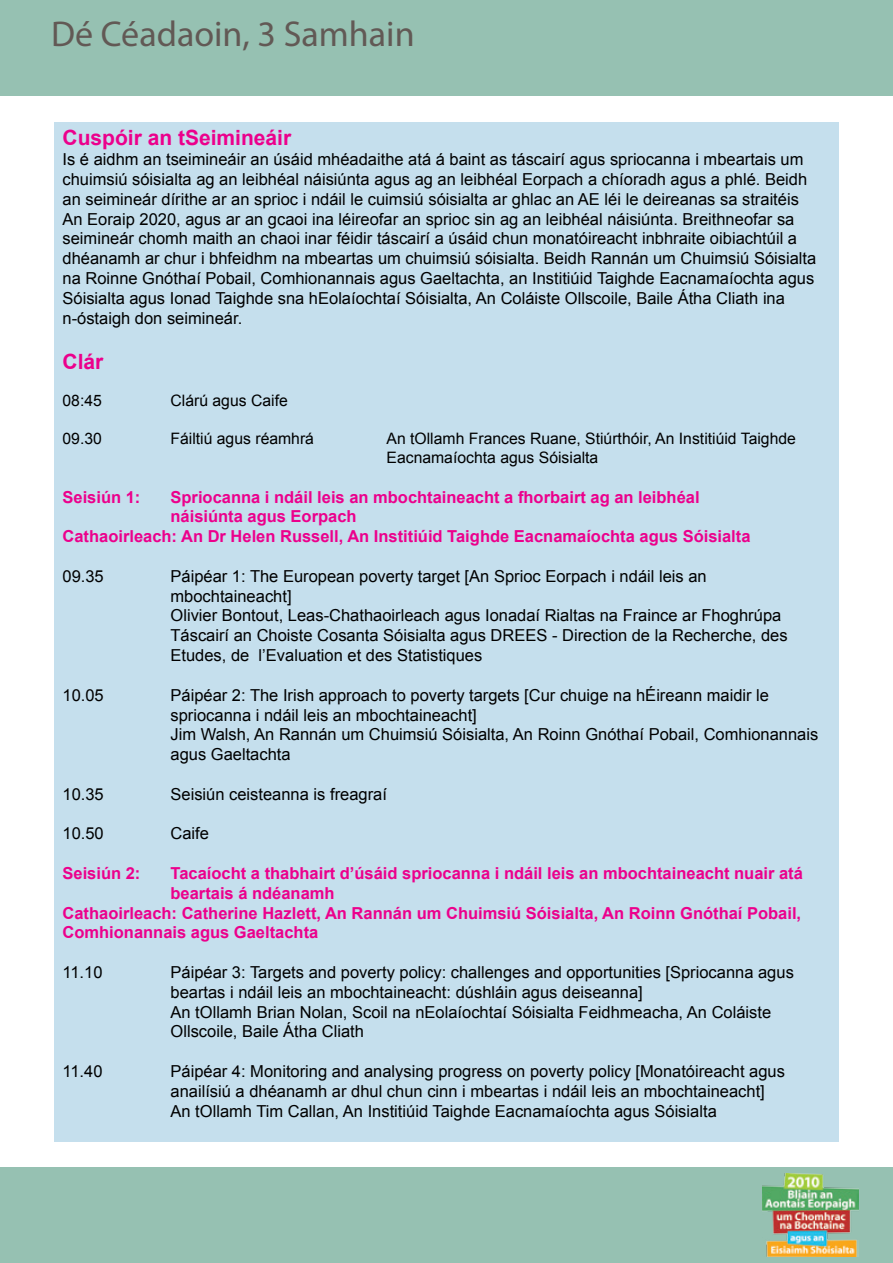
<style>
.page{position:relative;width:893px;height:1263px;background:#fff}
.page>*{position:absolute;margin:0;border:0;box-sizing:border-box;transform-origin:0 0}
.t1{font:36px "Myriad Pro";color:#625955}
.t2{font:700 21px "Arial";color:#ec008c}
.t3{font:16.5px/19.8px "Arial";color:#000}
.t4{font:700 16.5px "Arial";color:#ec008c}
.t5{font:15.75px/18.9px "Arial";color:#000}
</style>
<div class="page">
<div style="left:0;top:0;width:893px;height:96px;background:#96c1b2"></div>
<div style="left:0;top:1167px;width:893px;height:96px;background:#96c1b2"></div>
<img style="left:763px;top:1173px;width:96px;height:84px">
<div style="left:54px;top:122px;width:785px;height:1019px;background:#c5dfed"></div>
<h1 class="t1" style="left:51px;top:12px;width:365px">Dé Céadaoin, 3 Samhain</h1>
<p class="t2" style="left:63px;top:124px;width:230px">Cuspóir an tSeimineáir</p>
<p class="t3" style="left:63px;top:150px;width:755px">Is é aidhm an tseimineáir an úsáid mhéadaithe atá á baint as táscairí agus spriocanna i mbeartais um chuimsiú sóisialta ag an leibhéal náisiúnta agus ag an leibhéal Eorpach a chíoradh agus a phlé. Beidh an seimineár dírithe ar an sprioc i ndáil le cuimsiú sóisialta ar ghlac an AE léi le deireanas sa straitéis An Eoraip 2020, agus ar an gcaoi ina léireofar an sprioc sin ag an leibhéal náisiúnta. Breithneofar sa seimineár chomh maith an chaoi inar féidir táscairí a úsáid chun monatóireacht inbhraite oibiachtúil a dhéanamh ar chur i bhfeidhm na mbeartas um chuimsiú sóisialta. Beidh Rannán um Chuimsiú Sóisialta na Roinne Gnóthaí Pobail, Comhionannais agus Gaeltachta, an Institiúid Taighde Eacnamaíochta agus Sóisialta agus Ionad Taighde sna hEolaíochtaí Sóisialta, An Coláiste Ollscoile, Baile Átha Cliath ina n-óstaigh don seimineár.</p>
<p class="t2" style="left:63px;top:347px;width:42px">Clár</p>
<p class="t5" style="left:63px;top:391px;width:41px">08:45</p>
<p class="t5" style="left:171px;top:391px;width:119px">Clárú agus Caife</p>
<p class="t5" style="left:63px;top:429px;width:41px">09.30</p>
<p class="t5" style="left:171px;top:429px;width:145px">Fáiltiú agus réamhrá</p>
<p class="t5" style="left:386px;top:429px;width:411px">An tOllamh Frances Ruane, Stiúrthóir, An Institiúid Taighde<br>Eacnamaíochta agus Sóisialta</p>
<p class="t4" style="left:63px;top:486px;width:79px">Seisiún 1:</p>
<p class="t4" style="left:170px;top:486px;width:531px">Spriocanna i ndáil leis an mbochtaineacht a fhorbairt ag an leibhéal</p>
<p class="t4" style="left:170px;top:506px;width:188px">náisiúnta agus Eorpach</p>
<p class="t4" style="left:63px;top:526px;width:689px">Cathaoirleach: An Dr Helen Russell, An Institiúid Taighde Eacnamaíochta agus Sóisialta</p>
<p class="t3" style="left:63px;top:566px;width:43px">09.35</p>
<p class="t3" style="left:170px;top:566px;width:619px">Páipéar 1: The European poverty target [An Sprioc Eorpach i ndáil leis an mbochtaineacht]<br>Olivier Bontout, Leas-Chathaoirleach agus Ionadaí Rialtas na Fraince ar Fhoghrúpa Táscairí an Choiste Cosanta Sóisialta agus DREES - Direction de la Recherche, des Etudes, de l’Evaluation et des Statistiques</p>
<p class="t3" style="left:63px;top:685px;width:43px">10.05</p>
<p class="t3" style="left:170px;top:685px;width:649px">Páipéar 2: The Irish approach to poverty targets [Cur chuige na hÉireann maidir le spriocanna i ndáil leis an mbochtaineacht]<br>Jim Walsh, An Rannán um Chuimsiú Sóisialta, An Roinn Gnóthaí Pobail, Comhionannais agus Gaeltachta</p>
<p class="t3" style="left:63px;top:784px;width:43px">10.35</p>
<p class="t3" style="left:170px;top:784px;width:218px">Seisiún ceisteanna is freagraí</p>
<p class="t3" style="left:63px;top:824px;width:43px">10.50</p>
<p class="t3" style="left:170px;top:824px;width:40px">Caife</p>
<p class="t4" style="left:63px;top:862px;width:79px">Seisiún 2:</p>
<p class="t4" style="left:170px;top:862px;width:634px">Tacaíocht a thabhairt d’úsáid spriocanna i ndáil leis an mbochtaineacht nuair atá</p>
<p class="t4" style="left:170px;top:882px;width:166px">beartais á ndéanamh</p>
<p class="t4" style="left:63px;top:902px;width:740px">Cathaoirleach: Catherine Hazlett, An Rannán um Chuimsiú Sóisialta, An Roinn Gnóthaí Pobail,</p>
<p class="t4" style="left:63px;top:922px;width:257px">Comhionannais agus Gaeltachta</p>
<p class="t3" style="left:63px;top:962px;width:42px">11.10</p>
<p class="t3" style="left:170px;top:962px;width:625px">Páipéar 3: Targets and poverty policy: challenges and opportunities [Spriocanna agus beartas i ndáil leis an mbochtaineacht: dúshláin agus deiseanna]<br>An tOllamh Brian Nolan, Scoil na nEolaíochtaí Sóisialta Feidhmeacha, An Coláiste Ollscoile, Baile Átha Cliath</p>
<p class="t3" style="left:63px;top:1061px;width:42px">11.40</p>
<p class="t3" style="left:170px;top:1061px;width:616px">Páipéar 4: Monitoring and analysing progress on poverty policy [Monatóireacht agus anailísiú a dhéanamh ar dhul chun cinn i mbeartas i ndáil leis an mbochtaineacht]<br>An tOllamh Tim Callan, An Institiúid Taighde Eacnamaíochta agus Sóisialta</p>
</div>
